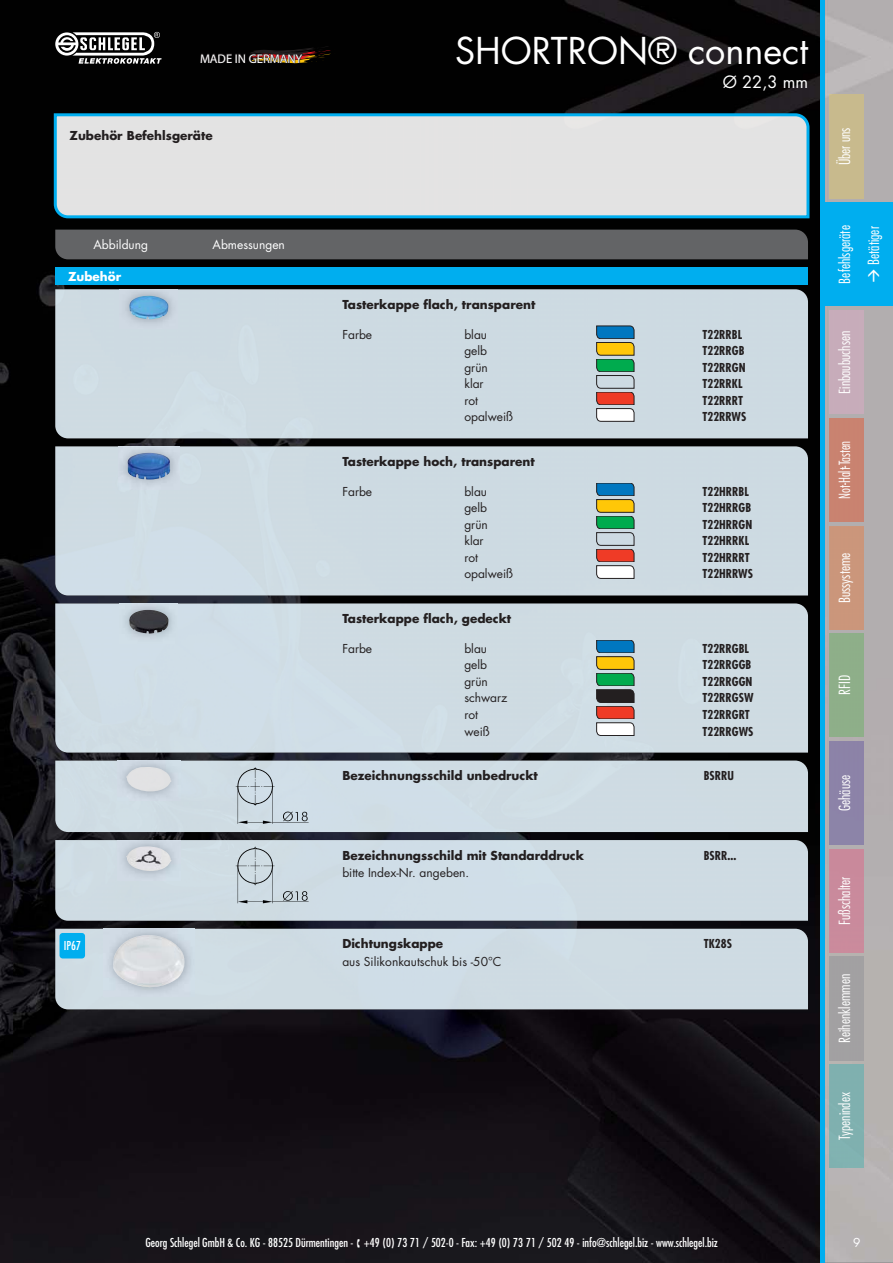
<style>
.page{position:relative;width:893px;height:1263px;background:#fff}
.page>*{position:absolute;margin:0;border:0;box-sizing:border-box;transform-origin:0 0}
.t1{font:36px "Futura Std";color:#fff}
.t2{font:16.5px "Futura Std";color:#fff}
.t3{font:300 condensed 15px/28.8px "Futura Std";color:#fff;text-align:right}
.t4{font:300 condensed 15px "Futura Std";color:#fff;scale:.92 1}
.t5{font:12.6px "Myriad Pro";color:#fff}
.t6{font:700 12px "Futura Std";color:#231f20}
.t7{font:700 condensed 12px "Futura Std";color:#231f20}
.t8{font:12px "Futura Std";color:#231f20}
.t9{font:condensed 12px "Futura Std";color:#fff}
.t10{font:12px "Futura Std";color:#fff}
.t11{font:700 12px "Futura Std";color:#fff}
</style>
<div class="page">
<img style="left:13px;top:0;width:880px;height:1263px">
<div style="left:829px;top:634px;width:34px;height:103px;background:#8eaf89"></div>
<div style="left:829px;top:95px;width:34px;height:103px;background:#c8ba8d"></div>
<div style="left:829px;top:1064px;width:34px;height:104px;background:#7fb0af"></div>
<div style="left:829px;top:526px;width:34px;height:103px;background:#cb967b"></div>
<div style="left:829px;top:310px;width:34px;height:104px;background:#c7acba"></div>
<div style="left:829px;top:849px;width:34px;height:103px;background:#c98a9c"></div>
<hr style="left:821px;top:0;width:4px;height:1263px;background:#00aeef">
<div style="left:829px;top:957px;width:34px;height:103px;background:#a2a1a2"></div>
<div style="left:829px;top:741px;width:34px;height:104px;background:#8c83a8"></div>
<div style="left:825px;top:203px;width:68px;height:103px;background:#00aeef"></div>
<div style="left:829px;top:418px;width:34px;height:104px;background:#c98370"></div>
<svg style="left:200px;top:46px;width:135px;height:21px"></svg>
<svg style="left:55px;top:32px;width:107px;height:32px"></svg>
<img style="left:0;top:0;width:13px;height:1263px">
<div style="left:55px;top:230px;width:753px;height:29px;background:#636466"></div>
<svg style="left:52px;top:112px;width:759px;height:108px"></svg>
<div style="left:55px;top:268px;width:753px;height:17px;background:#00aeef"></div>
<div style="left:55px;top:289px;width:753px;height:149px;background:#cddae2"></div>
<img style="left:120px;top:286px;width:58px;height:43px">
<img style="left:129px;top:296px;width:39px;height:23px">
<svg style="left:596px;top:326px;width:38px;height:95px"></svg>
<div style="left:55px;top:446px;width:753px;height:149px;background:#cddbe2"></div>
<img style="left:118px;top:443px;width:62px;height:46px">
<img style="left:127px;top:453px;width:43px;height:27px">
<svg style="left:596px;top:483px;width:38px;height:95px"></svg>
<div style="left:55px;top:604px;width:753px;height:149px;background:#cfdbe3"></div>
<img style="left:120px;top:600px;width:58px;height:43px">
<img style="left:129px;top:610px;width:39px;height:24px">
<svg style="left:596px;top:640px;width:38px;height:96px"></svg>
<div style="left:55px;top:761px;width:753px;height:71px;background:#cfdce3"></div>
<img style="left:117px;top:757px;width:63px;height:44px">
<img style="left:125px;top:767px;width:48px;height:24px">
<svg style="left:231px;top:767px;width:78px;height:57px"></svg>
<div style="left:55px;top:840px;width:753px;height:81px;background:#cfdbe3"></div>
<img style="left:117px;top:837px;width:63px;height:44px">
<img style="left:125px;top:846px;width:48px;height:25px">
<svg style="left:231px;top:846px;width:78px;height:57px"></svg>
<div style="left:55px;top:929px;width:753px;height:80px;background:#cfdce3"></div>
<div style="left:60px;top:933px;width:25px;height:26px;background:#00aeef;border-radius:3px"></div>
<img style="left:104px;top:925px;width:90px;height:72px">
<img style="left:113px;top:935px;width:73px;height:53px">
<p class="t5" style="left:200px;top:51px;width:104px">MADE IN GERMANY</p>
<p class="t6" style="left:70px;top:130px;width:145px">Zubehör Befehlsgeräte</p>
<p class="t10" style="left:94px;top:239px;width:56px">Abbildung</p>
<p class="t10" style="left:213px;top:239px;width:74px">Abmessungen</p>
<p class="t11" style="left:68px;top:271px;width:55px">Zubehör</p>
<h1 class="t1" style="left:455px;top:34px;width:354px">SHORTRON® connect</h1>
<h2 class="t2" style="left:723px;top:74px;width:87px">Ø 22,3 mm</h2>
<p class="t6" style="left:342px;top:299px;width:194px">Tasterkappe flach, transparent</p>
<p class="t8" style="left:342px;top:329px;width:31px">Farbe</p>
<p class="t8" style="left:464px;top:329px;width:24px">blau</p>
<p class="t7" style="left:702px;top:328px;width:41px">T22RRBL</p>
<p class="t8" style="left:464px;top:345px;width:24px">gelb</p>
<p class="t7" style="left:702px;top:344px;width:43px">T22RRGB</p>
<p class="t8" style="left:464px;top:362px;width:25px">grün</p>
<p class="t7" style="left:702px;top:361px;width:45px">T22RRGN</p>
<p class="t8" style="left:464px;top:378px;width:21px">klar</p>
<p class="t7" style="left:702px;top:377px;width:42px">T22RRKL</p>
<p class="t8" style="left:464px;top:395px;width:15px">rot</p>
<p class="t7" style="left:702px;top:394px;width:42px">T22RRRT</p>
<p class="t8" style="left:464px;top:411px;width:50px">opalweiß</p>
<p class="t7" style="left:702px;top:410px;width:45px">T22RRWS</p>
<p class="t6" style="left:342px;top:456px;width:194px">Tasterkappe hoch, transparent</p>
<p class="t8" style="left:342px;top:486px;width:31px">Farbe</p>
<p class="t8" style="left:464px;top:486px;width:24px">blau</p>
<p class="t7" style="left:702px;top:485px;width:48px">T22HRRBL</p>
<p class="t8" style="left:464px;top:502px;width:24px">gelb</p>
<p class="t7" style="left:702px;top:501px;width:50px">T22HRRGB</p>
<p class="t8" style="left:464px;top:519px;width:25px">grün</p>
<p class="t7" style="left:702px;top:518px;width:51px">T22HRRGN</p>
<p class="t8" style="left:464px;top:535px;width:21px">klar</p>
<p class="t7" style="left:702px;top:534px;width:48px">T22HRRKL</p>
<p class="t8" style="left:464px;top:552px;width:15px">rot</p>
<p class="t7" style="left:702px;top:551px;width:49px">T22HRRRT</p>
<p class="t8" style="left:464px;top:568px;width:50px">opalweiß</p>
<p class="t7" style="left:702px;top:567px;width:52px">T22HRRWS</p>
<p class="t6" style="left:342px;top:613px;width:170px">Tasterkappe flach, gedeckt</p>
<p class="t8" style="left:342px;top:643px;width:31px">Farbe</p>
<p class="t8" style="left:464px;top:643px;width:24px">blau</p>
<p class="t7" style="left:702px;top:642px;width:48px">T22RRGBL</p>
<p class="t8" style="left:464px;top:659px;width:24px">gelb</p>
<p class="t7" style="left:702px;top:658px;width:50px">T22RRGGB</p>
<p class="t8" style="left:464px;top:676px;width:25px">grün</p>
<p class="t7" style="left:702px;top:675px;width:51px">T22RRGGN</p>
<p class="t8" style="left:464px;top:692px;width:45px">schwarz</p>
<p class="t7" style="left:702px;top:691px;width:52px">T22RRGSW</p>
<p class="t8" style="left:464px;top:709px;width:15px">rot</p>
<p class="t7" style="left:702px;top:708px;width:49px">T22RRGRT</p>
<p class="t8" style="left:464px;top:725px;width:27px">weiß</p>
<p class="t7" style="left:702px;top:724px;width:52px">T22RRGWS</p>
<p class="t6" style="left:342px;top:770px;width:197px">Bezeichnungsschild unbedruckt</p>
<p class="t7" style="left:704px;top:769px;width:32px">BSRRU</p>
<p class="t6" style="left:342px;top:850px;width:243px">Bezeichnungsschild mit Standarddruck</p>
<p class="t7" style="left:704px;top:849px;width:34px">BSRR...</p>
<p class="t8" style="left:342px;top:867px;width:128px">bitte Index-Nr. angeben.</p>
<p class="t9" style="left:64px;top:939px;width:19px">IP67</p>
<p class="t6" style="left:342px;top:938px;width:102px">Dichtungskappe</p>
<p class="t7" style="left:704px;top:937px;width:30px">TK28S</p>
<p class="t8" style="left:342px;top:956px;width:161px">aus Silikonkautschuk bis -50°C</p>
<p class="t3" style="left:831px;top:165px;width:39px;rotate:-90deg">Über uns</p>
<p class="t3" style="left:831px;top:284px;width:60px;rotate:-90deg">Befehlsgeräte<br>Betätiger</p>
<p class="t3" style="left:831px;top:394px;width:65px;rotate:-90deg">Einbaubuchsen</p>
<p class="t4" style="left:838px;top:499px;width:65px;rotate:-90deg">Not-Halt-Tasten</p>
<p class="t3" style="left:831px;top:603px;width:52px;rotate:-90deg">Bussysteme</p>
<p class="t3" style="left:831px;top:695px;width:21px;rotate:-90deg">RFID</p>
<p class="t3" style="left:831px;top:811px;width:38px;rotate:-90deg">Gehäuse</p>
<p class="t3" style="left:831px;top:925px;width:50px;rotate:-90deg">Fußschalter</p>
<p class="t3" style="left:831px;top:1043px;width:70px;rotate:-90deg">Reihenklemmen</p>
<p class="t3" style="left:831px;top:1140px;width:49px;rotate:-90deg">Typenindex</p>
<p class="t9" style="left:145px;top:1236px;width:574px">Georg Schlegel GmbH &amp; Co. KG - 88525 Dürmentingen - ▪ +49 (0) 73 71 / 502-0 - Fax: +49 (0) 73 71 / 502 49 - info@schlegel.biz - www.schlegel.biz</p>
<p class="t10" style="left:853px;top:1237px;width:9px">9</p>
</div>
